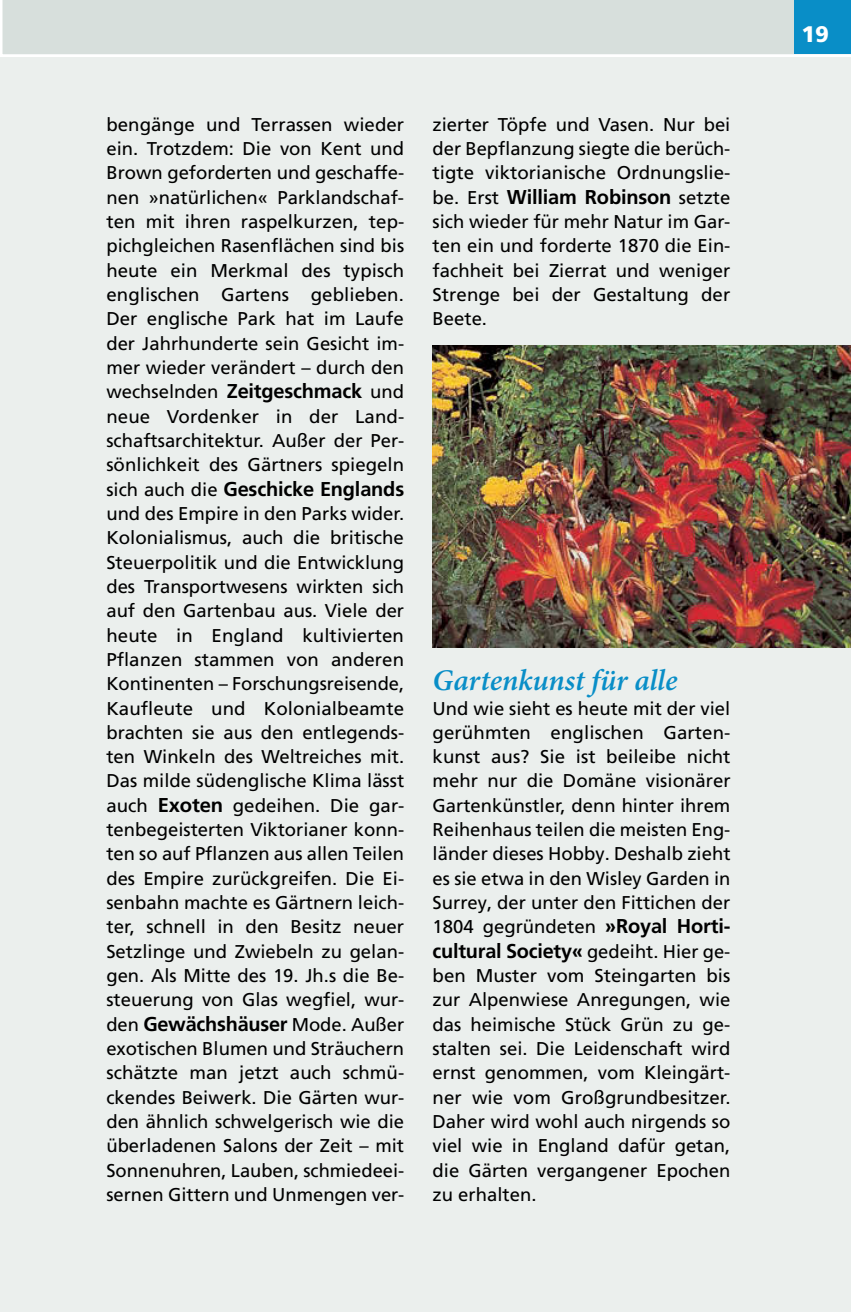
<style>
.page{position:relative;width:851px;height:1312px;background:#fff}
.page>*{position:absolute;margin:0;border:0;box-sizing:border-box;transform-origin:0 0}
.t1{font:italic 600 30px "Minion Pro";letter-spacing:-.01em;color:#098ec7}
.t2{font:900 22.5px "Frutiger LT Com";color:#fff}
.t3{font:700 20px "Frutiger LT Com";letter-spacing:-.01em;color:#000}
.t4{font:18.5px/24.2px "Frutiger LT Com";color:#000;text-align:justify}
.s1{font-weight:700;font-size:20px}
.s2{font-weight:400;font-size:18.5px}
</style>
<div class="page">
<div style="left:0;top:57px;width:850px;height:1254px;background:#ebefed"></div>
<div style="left:2px;top:0;width:792px;height:54px;background:#d7dfdc"></div>
<div style="left:794px;top:0;width:56px;height:54px;background:#098ec7"></div>
<img style="left:432px;top:345px;width:418px;height:302px">
<p class="t4" style="left:106px;top:112px;width:299px">bengänge und Terrassen wieder ein. Trotzdem: Die von Kent und Brown geforderten und geschaffe&shy;nen »natürlichen« Parklandschaf&shy;ten mit ihren raspelkurzen, tep&shy;pichgleichen Rasenflächen sind bis heute ein Merkmal des typisch englischen Gartens geblieben.<br>Der englische Park hat im Laufe der Jahrhunderte sein Gesicht im&shy;mer wieder verändert – durch den wechselnden <span class="s1">Zeitgeschmack</span> und neue Vordenker in der Land&shy;schaftsarchitektur. Außer der Per&shy;sönlichkeit des Gärtners spiegeln</p>
<p class="t3" style="left:106px;top:476px;width:299px"><span class="s2">sich auch die</span> Geschicke Englands</p>
<p class="t4" style="left:106px;top:501px;width:299px">und des Empire in den Parks wider.<br>Kolonialismus, auch die britische Steuerpolitik und die Entwicklung des Transportwesens wirkten sich auf den Gartenbau aus. Viele der heute in England kultivierten Pflanzen stammen von anderen Kontinenten – Forschungsreisende, Kaufleute und Kolonialbeamte brachten sie aus den entlegends&shy;ten Winkeln des Weltreiches mit.<br>Das milde südenglische Klima lässt auch <span class="s1">Exoten</span> gedeihen. Die gar&shy;tenbegeisterten Viktorianer konn&shy;ten so auf Pflanzen aus allen Teilen des Empire zurückgreifen. Die E i&shy;senbahn machte es Gärtnern leich&shy;ter, schnell in den Besitz neuer Setzlinge und Zwiebeln zu gelan&shy;gen. Als Mitte des 19. Jh.s die Be&shy;steuerung von Glas wegfiel, wur&shy;den <span class="s1">Gewächshäuser</span> Mode. Außer exotischen Blumen und Sträuchern schätzte man jetzt auch schmü&shy;ckendes Beiwerk. Die Gärten wur&shy;den ähnlich schwelgerisch wie die überladenen Salons der Zeit – mit Sonnenuhren, Lauben, schmiedeei&shy;sernen Gittern und U nmengen ver-</p>
<p class="t4" style="left:432px;top:112px;width:299px">zierter Töpfe und Vasen. N ur bei der Bepflanzung siegte die berüch&shy;tigte viktorianische Ordnungslie-</p>
<p class="t3" style="left:432px;top:184px;width:299px"><span class="s2">be. E rst</span> William Robinson <span class="s2">setzte</span></p>
<p class="t4" style="left:432px;top:209px;width:299px">sich wieder für mehr Natur im Gar&shy;ten ein und forderte 1870 die E in&shy;fachheit bei Zierrat und weniger Strenge bei der Gestaltung der Beete.</p>
<h1 class="t1" style="left:432px;top:659px;width:246px">Gartenkunst für alle</h1>
<p class="t4" style="left:432px;top:695px;width:299px">U nd wie sieht es heute mit der viel gerühmten englischen Garten&shy;kunst aus? Sie ist beileibe nicht mehr nur die Domäne visionärer Gartenkünstler, denn hinter ihrem Reihenhaus teilen die meisten Eng&shy;länder dieses Hobby. Deshalb zieht es sie etwa in den Wisley Garden in Surrey, der unter den Fittichen der 1804 gegründeten <span class="s1">»Royal Horti-</span></p>
<p class="t3" style="left:432px;top:938px;width:299px">cultural Society« <span class="s2">gedeiht. Hier ge-</span></p>
<p class="t4" style="left:432px;top:963px;width:299px">ben Muster vom Steingarten bis zur Alpenwiese Anregungen, wie das heimische Stück Grün zu ge&shy;stalten sei. Die Leidenschaft wird ernst genommen, vom Kleingärt&shy;ner wie vom Großgrundbesitzer.<br>Daher wird wohl auch nirgends so viel wie in England dafür getan, die Gärten vergangener Epochen zu erhalten.</p>
<p class="t2" style="left:801px;top:20px;width:29px">19</p>
</div>
